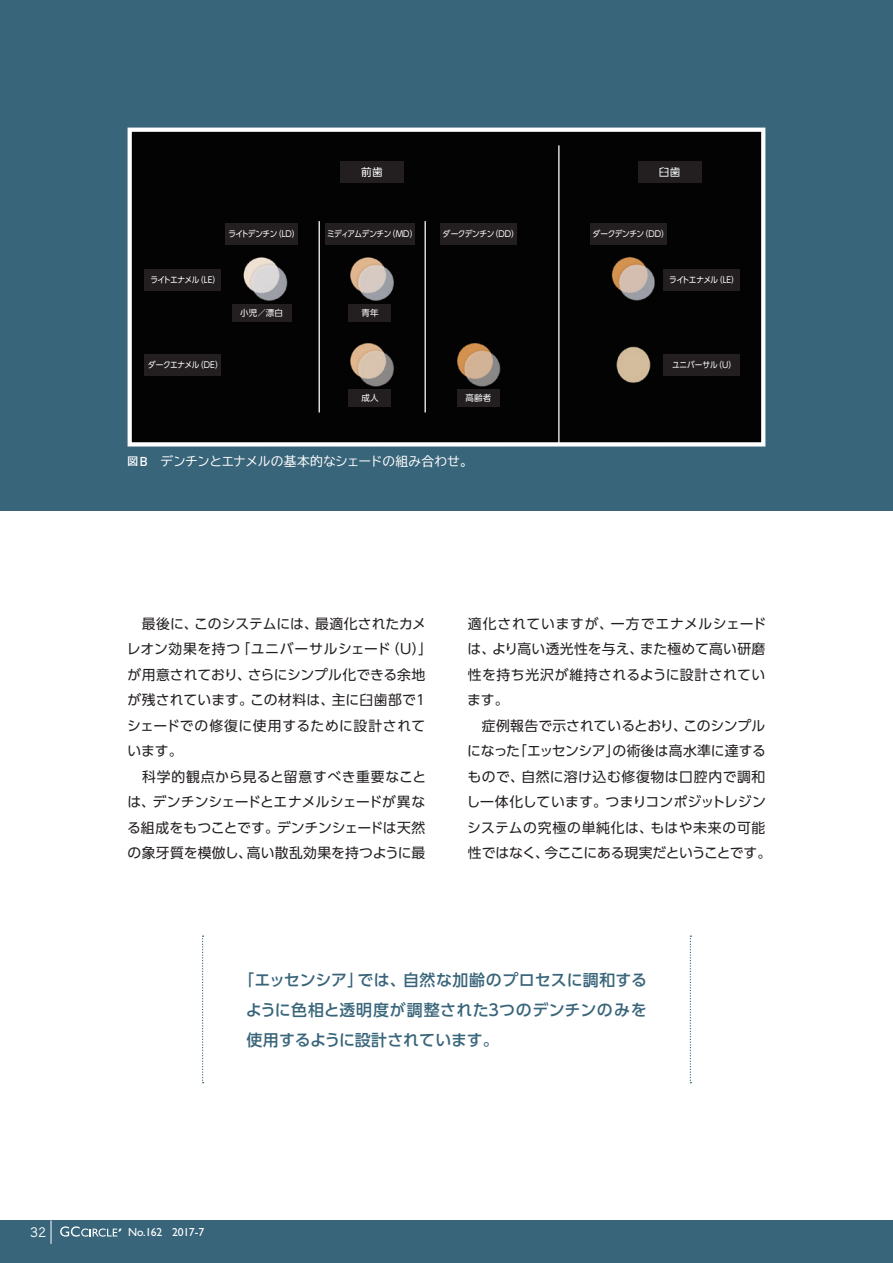
<style>
.page{position:relative;width:893px;height:1263px;background:#fff}
.page>*{position:absolute;margin:0;border:0;box-sizing:border-box;transform-origin:0 0}
.t1{font:500 15.9px/29.7px "UD Shin Go Pr 6 N";letter-spacing:.015em;color:#39657a;text-align:justify}
.t2{font:13.8px/25.5px "UD Shin Go Pr 6 N";letter-spacing:.015em;color:#231f20}
.t3{font:13.35px "Copperplate Gothic Std 29 AB";color:#fff}
.t4{font:12.75px "TBUD Go Std";letter-spacing:-.025em;color:#fff}
.t5{font:11.7px "Gill Sans Std";letter-spacing:-.02em;color:#fff}
.t6{font:10.65px "UD Shin Go Pr 6 N";color:#fff}
.t7{font:8.55px "UD Shin Go Pr 6 N";letter-spacing:-.055em;color:#fff;scale:.9 1}
.t8{font:8.55px "UD Shin Go Pr 6 N";letter-spacing:-.055em;color:#fff}
.s1{font-weight:700;font-size:10.65px}
.s2{font-family:"DINOT";font-weight:500}
</style>
<div class="page">
<div style="left:0;top:1220px;width:893px;height:43px;background:#39657a"></div>
<div style="left:0;top:0;width:893px;height:510px;background:#39657a"></div>
<div style="left:133px;top:133px;width:627px;height:308px;background:#030303"></div>
<div style="left:128px;top:128px;width:637px;height:318px;border:4px solid #fff"></div>
<svg style="left:202px;top:935px;width:2px;height:148px"></svg>
<svg style="left:690px;top:935px;width:1px;height:148px"></svg>
<div style="left:225px;top:223px;width:73px;height:21px;background:#231f20"></div>
<div style="left:325px;top:223px;width:90px;height:21px;background:#231f20"></div>
<div style="left:440px;top:223px;width:77px;height:21px;background:#231f20"></div>
<div style="left:590px;top:223px;width:76px;height:21px;background:#231f20"></div>
<div style="left:232px;top:304px;width:59px;height:17px;background:#231f20"></div>
<div style="left:145px;top:269px;width:76px;height:21px;background:#231f20"></div>
<div style="left:663px;top:269px;width:77px;height:21px;background:#231f20"></div>
<div style="left:145px;top:354px;width:76px;height:21px;background:#231f20"></div>
<div style="left:663px;top:354px;width:77px;height:21px;background:#231f20"></div>
<div style="left:349px;top:304px;width:42px;height:17px;background:#231f20"></div>
<div style="left:349px;top:389px;width:42px;height:17px;background:#231f20"></div>
<div style="left:457px;top:389px;width:43px;height:17px;background:#231f20"></div>
<div style="left:340px;top:162px;width:64px;height:21px;background:#231f20"></div>
<div style="left:638px;top:162px;width:64px;height:21px;background:#231f20"></div>
<hr style="left:319px;top:221px;width:1px;height:191px;background:#fff">
<hr style="left:425px;top:221px;width:1px;height:191px;background:#fff">
<hr style="left:558px;top:145px;width:1px;height:300px;background:#fff">
<svg style="left:51px;top:1220px;width:1px;height:24px"></svg>
<svg style="left:60px;top:1226px;width:62px;height:10px"></svg>
<p class="t6" style="left:361px;top:164px;width:23px">前歯</p>
<p class="t6" style="left:659px;top:164px;width:23px">臼歯</p>
<p class="t7" style="left:228px;top:227px;width:81px">ライトデンチン（LD）</p>
<p class="t7" style="left:327px;top:227px;width:102px">ミディアムデンチン（MD）</p>
<p class="t7" style="left:443px;top:227px;width:86px">ダークデンチン（DD）</p>
<p class="t7" style="left:593px;top:227px;width:86px">ダークデンチン（DD）</p>
<p class="t7" style="left:150px;top:273px;width:79px">ライトエナメル（LE）</p>
<p class="t7" style="left:669px;top:273px;width:79px">ライトエナメル（LE）</p>
<p class="t8" style="left:240px;top:306px;width:44px">小児／漂白</p>
<p class="t8" style="left:361px;top:306px;width:19px">青年</p>
<p class="t7" style="left:148px;top:358px;width:84px">ダークエナメル（DE）</p>
<p class="t7" style="left:672px;top:358px;width:73px">ユニバーサル（U）</p>
<p class="t8" style="left:361px;top:391px;width:19px">成人</p>
<p class="t8" style="left:465px;top:391px;width:27px">高齢者</p>
<p class="t4" style="left:128px;top:451px;width:347px"><span class="s1">図</span><span class="s2">B</span> デンチンとエナメルの基本的なシェードの組み合わせ。</p>
<p class="t2" style="left:127px;top:610px;width:307px">　最後に、このシステムには、最適化されたカメレオン効果を持つ「ユニバーサルシェード（U）」が用意されており、さらにシンプル化できる余地が残されています。この材料は、主に臼歯部で1シェードでの修復に使用するために設計されています。<br>　科学的観点から見ると留意すべき重要なことは、デンチンシェードとエナメルシェードが異なる組成をもつことです。デンチンシェードは天然の象牙質を模倣し、高い散乱効果を持つように最</p>
<p class="t2" style="left:466px;top:610px;width:306px">適化されていますが、一方でエナメルシェードは、より高い透光性を与え、また極めて高い研磨性を持ち光沢が維持されるように設計されています。<br>　症例報告で示されているとおり、このシンプルになった「エッセンシア」の術後は高水準に達するもので、自然に溶け込む修復物は口腔内で調和し一体化しています。つまりコンポジットレジンシステムの究極の単純化は、もはや未来の可能性ではなく、今ここにある現実だということです。</p>
<p class="t1" style="left:246px;top:965px;width:403px;text-indent:-8px">「エッセンシア」では、自然な加齢のプロセスに調和するように色相と透明度が調整された3つのデンチンのみを使用するように設計されています。</p>
<p class="t3" style="left:30px;top:1224px;width:18px">32</p>
<p class="t5" style="left:128px;top:1226px;width:78px">No.162 2017-7</p>
</div>
